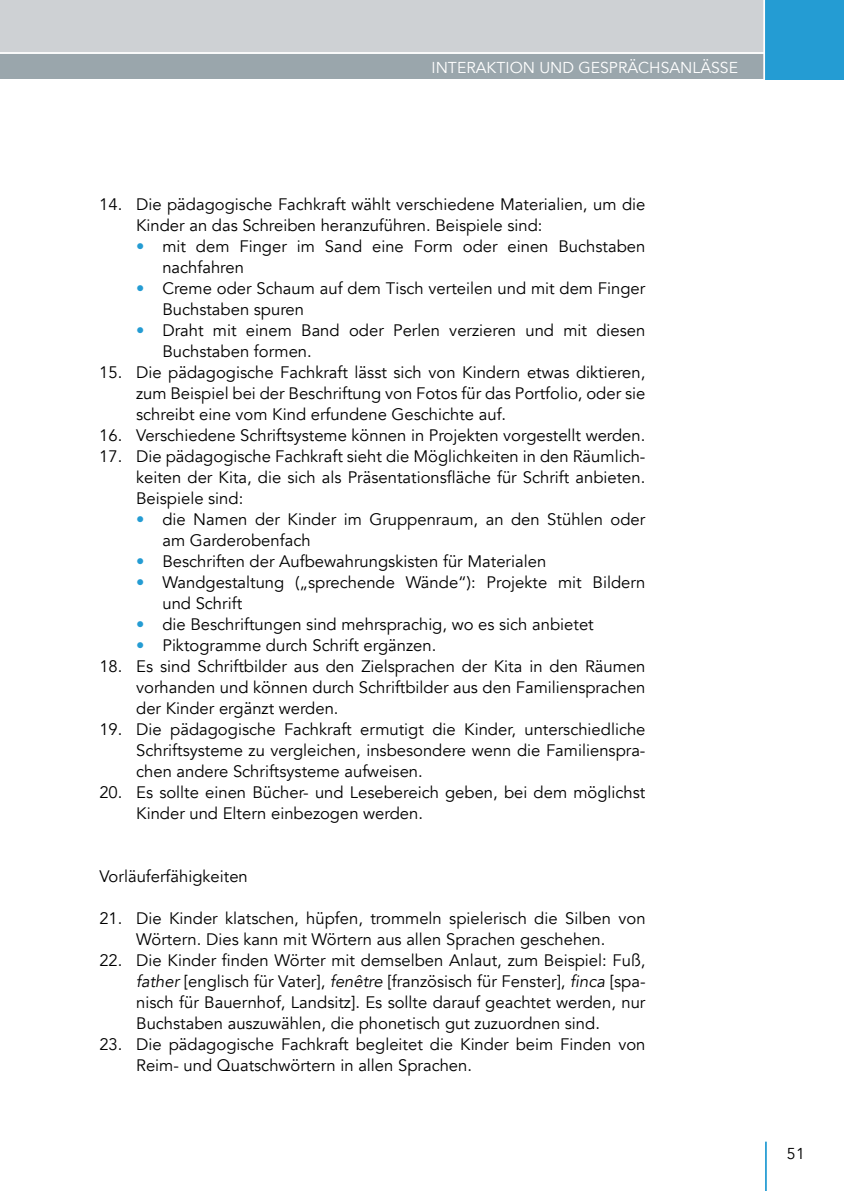
<style>
.page{position:relative;width:844px;height:1191px;background:#fff}
.page>*{position:absolute;margin:0;border:0;box-sizing:border-box;transform-origin:0 0}
.t1{font:16.62px/21px "Avenir";color:#000}
.t2{font:16.62px "Avenir Book 2";color:#000}
.t3{font:15.75px "Avenir";color:#fff}
.t4{font:15.75px "Avenir";color:#000}
.s1{font-family:"Avenir Book 2";color:#249cd3}
.s2{font-style:italic}
.s3{font-family:"Avenir Book Oblique 2"}
</style>
<div class="page">
<div style="left:764px;top:0;width:79px;height:79px;background:#249cd3"></div>
<hr style="left:764px;top:1141px;width:2px;height:50px;background:#249cd3">
<div style="left:0;top:54px;width:764px;height:25px;background:#9aa6ac"></div>
<div style="left:0;top:0;width:764px;height:53px;background:#ced1d4"></div>
<hr style="left:0;top:52px;width:764px;height:2px;background:#fff">
<hr style="left:763px;top:0;width:1px;height:81px;background:#fff">
<p class="t3" style="left:431px;top:58px;width:15px">Interakti</p>
<p class="t3" style="left:509px;top:58px;width:42px">on und</p>
<p class="t3" style="left:578px;top:58px;width:23px">Gesprächsanlässe</p>
<p class="t1" style="left:136px;top:194px;width:510px;text-indent:-37px">14. Die pädagogische Fachkraft wählt verschiedene Materialien, um die<br>Kinder an das Schreiben heranzuführen. Beispiele sind:</p>
<p class="t1" style="left:162px;top:236px;width:484px;text-indent:-26px"><span class="s1">•</span> mit dem Finger im Sand eine Form oder einen Buchstaben nachfahren</p>
<p class="t1" style="left:162px;top:278px;width:484px;text-indent:-26px"><span class="s1">•</span> Creme oder Schaum auf dem Tisch verteilen und mit dem Finger<br>Buchstaben spuren</p>
<p class="t1" style="left:162px;top:320px;width:484px;text-indent:-26px"><span class="s1">•</span> Draht mit einem Band oder Perlen verzieren und mit diesen<br>Buchstaben formen.</p>
<p class="t1" style="left:136px;top:362px;width:510px;text-align:justify;text-indent:-37px">15. Die pädagogische Fachkraft lässt sich von Kindern etwas diktieren, zum Beispiel bei der Beschriftung von Fotos für das Portfolio, oder sie schreibt eine vom Kind erfundene Geschichte auf.</p>
<p class="t1" style="left:99px;top:425px;width:547px">16. Verschiedene Schriftsysteme können in Projekten vorgestellt werden.</p>
<p class="t1" style="left:99px;top:446px;width:547px">17. Die pädagogische Fachkraft sieht die Möglichkeiten in den Räumlich-</p>
<p class="t2" style="left:136px;top:467px;width:510px">keiten der Kita, die sich als Präsentationsfläche für Schrift anbieten.</p>
<p class="t1" style="left:136px;top:488px;width:109px">Beispiele sind:</p>
<p class="t1" style="left:162px;top:509px;width:484px;text-indent:-26px"><span class="s1">•</span> die Namen der Kinder im Gruppenraum, an den Stühlen oder am Garderobenfach</p>
<p class="t1" style="left:136px;top:551px;width:411px"><span class="s1">•</span> Beschriften der Aufbewahrungskisten für Materialen</p>
<p class="t1" style="left:162px;top:572px;width:484px;text-indent:-26px"><span class="s1">•</span> Wandgestaltung („sprechende Wände“): Projekte mit Bildern und Schrift</p>
<p class="t1" style="left:136px;top:614px;width:459px"><span class="s1">•</span> die Beschriftungen sind mehrsprachig, wo es sich anbietet</p>
<p class="t1" style="left:136px;top:635px;width:301px"><span class="s1">•</span> Piktogramme durch Schrift ergänzen.</p>
<p class="t1" style="left:136px;top:656px;width:510px;text-align:justify;text-indent:-37px">18. Es sind Schriftbilder aus den Zielsprachen der Kita in den Räumen vorhanden und können durch Schriftbilder aus den Familiensprachen der Kinder ergänzt werden.</p>
<p class="t1" style="left:136px;top:719px;width:510px;text-align:justify;text-indent:-37px">19. Die pädagogische Fachkraft ermutigt die Kinder, unterschiedliche Schriftsysteme zu vergleichen, insbesondere wenn die Familienspra&shy;chen andere Schriftsysteme aufweisen.</p>
<p class="t1" style="left:136px;top:782px;width:510px;text-indent:-37px">20. Es sollte einen Bücher- und Lesebereich geben, bei dem möglichst<br>Kinder und Eltern einbezogen werden.</p>
<p class="t1" style="left:99px;top:866px;width:150px">Vorläuferfähigkeiten</p>
<p class="t1" style="left:99px;top:908px;width:547px;text-align:center">21. Die Kinder klatschen, hüpfen, trommeln spielerisch die Silben von<br>Wörtern. Dies kann mit Wörtern aus allen Sprachen geschehen.</p>
<p class="t2" style="left:99px;top:950px;width:547px">22. Die Kinder finden Wörter mit demselben Anlaut, zum Beispiel: Fuß,</p>
<p class="t1" style="left:136px;top:971px;width:510px;text-align:justify"><span class="s2">father</span> [englisch für Vater], <span class="s2">fenêtre</span> [französisch für Fenster], <span class="s3">finca</span> [spa&shy;nisch für Bauernhof, Landsitz]. Es sollte darauf geachtet werden, nur Buchstaben auszuwählen, die phonetisch gut zuzuordnen sind.</p>
<p class="t1" style="left:136px;top:1034px;width:510px;text-indent:-37px">23. Die pädagogische Fachkraft begleitet die Kinder beim Finden von<br>Reim- und Quatschwörtern in allen Sprachen.</p>
<p class="t4" style="left:786px;top:1144px;width:19px">51</p>
</div>
